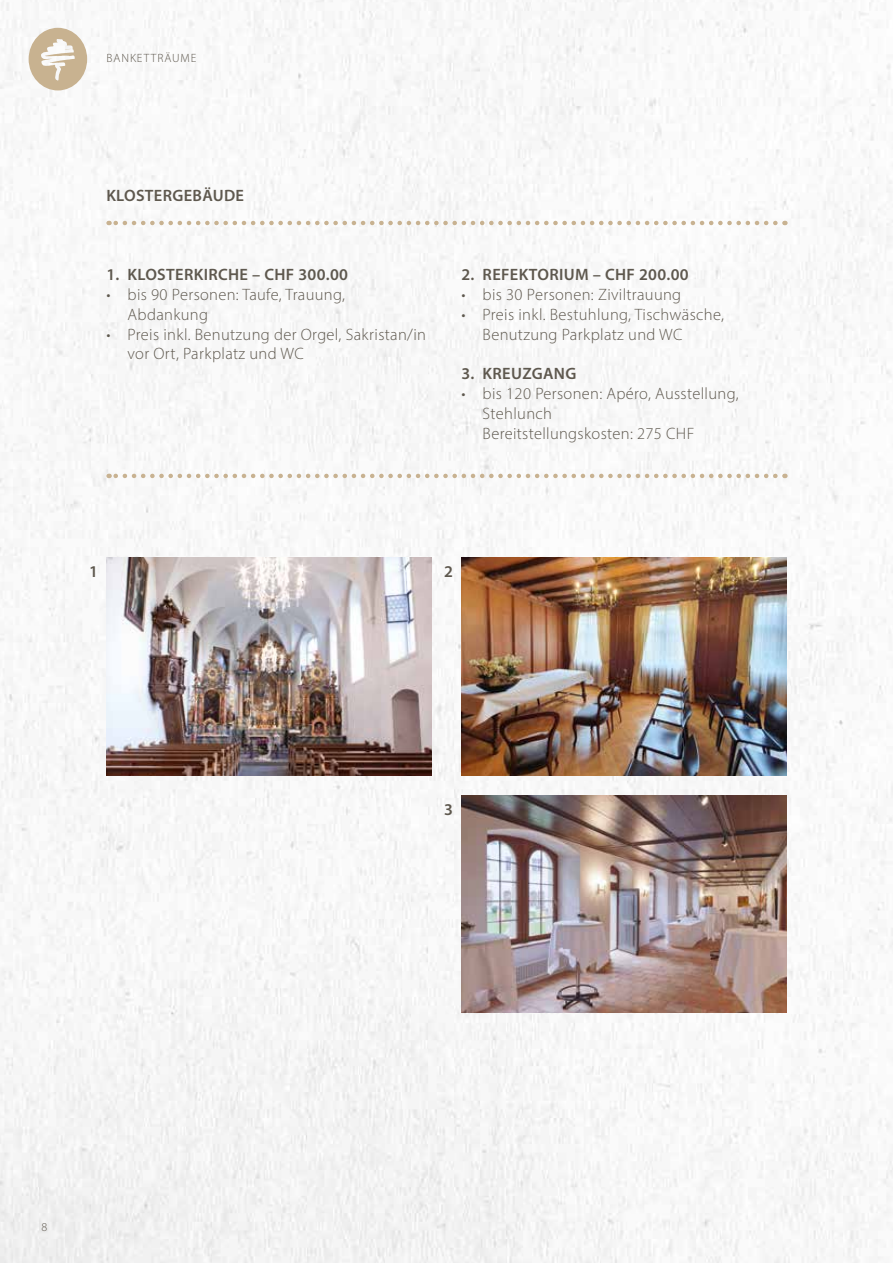
<style>
.page{position:relative;width:893px;height:1263px;background:#fff}
.page>*{position:absolute;margin:0;border:0;box-sizing:border-box;transform-origin:0 0}
.t1{font:300 16.5px/19.8px "Myriad Pro";letter-spacing:.02em;color:#5e584e}
.t2{font:600 16.5px "Myriad Pro";letter-spacing:.02em;color:#5e584e}
.t3{font:300 12px "Myriad Pro";letter-spacing:.08em;color:#5e584e}
</style>
<div class="page">
<img style="left:0;top:0;width:893px;height:1263px">
<svg style="left:109px;top:221px;width:666px;height:4px"></svg>
<svg style="left:29px;top:28px;width:58px;height:62px"></svg>
<svg style="left:109px;top:474px;width:666px;height:4px"></svg>
<img style="left:106px;top:557px;width:326px;height:218px">
<img style="left:461px;top:795px;width:326px;height:218px">
<img style="left:461px;top:557px;width:326px;height:218px">
<p class="t3" style="left:106px;top:51px;width:92px">BANKETTRÄUME</p>
<p class="t2" style="left:106px;top:185px;width:139px">KLOSTERGEBÄUDE</p>
<p class="t2" style="left:106px;top:264px;width:243px">1. KLOSTERKIRCHE – CHF 300.00</p>
<p class="t1" style="left:128px;top:284px;width:219px;text-indent:-21px">• bis 90 Personen: Taufe, Trauung,<br>Abdankung</p>
<p class="t1" style="left:128px;top:324px;width:300px;text-indent:-21px">• Preis inkl. Benutzung der Orgel, Sakristan/in vor Ort, Parkplatz und WC</p>
<p class="t2" style="left:461px;top:264px;width:229px">2. REFEKTORIUM – CHF 200.00</p>
<p class="t1" style="left:461px;top:284px;width:221px">• bis 30 Personen: Ziviltrauung</p>
<p class="t1" style="left:483px;top:304px;width:243px;text-indent:-21px">• Preis inkl. Bestuhlung, Tischwäsche,<br>Benutzung Parkplatz und WC</p>
<p class="t2" style="left:461px;top:363px;width:116px">3. KREUZGANG</p>
<p class="t1" style="left:483px;top:383px;width:257px;text-indent:-21px">• bis 120 Personen: Apéro, Ausstellung,<br>Stehlunch<br>Bereitstellungskosten: 275 CHF</p>
<p class="t2" style="left:89px;top:561px;width:10px">1</p>
<p class="t2" style="left:444px;top:561px;width:10px">2</p>
<p class="t2" style="left:444px;top:799px;width:10px">3</p>
<p class="t3" style="left:42px;top:1219px;width:7px">8</p>
</div>
